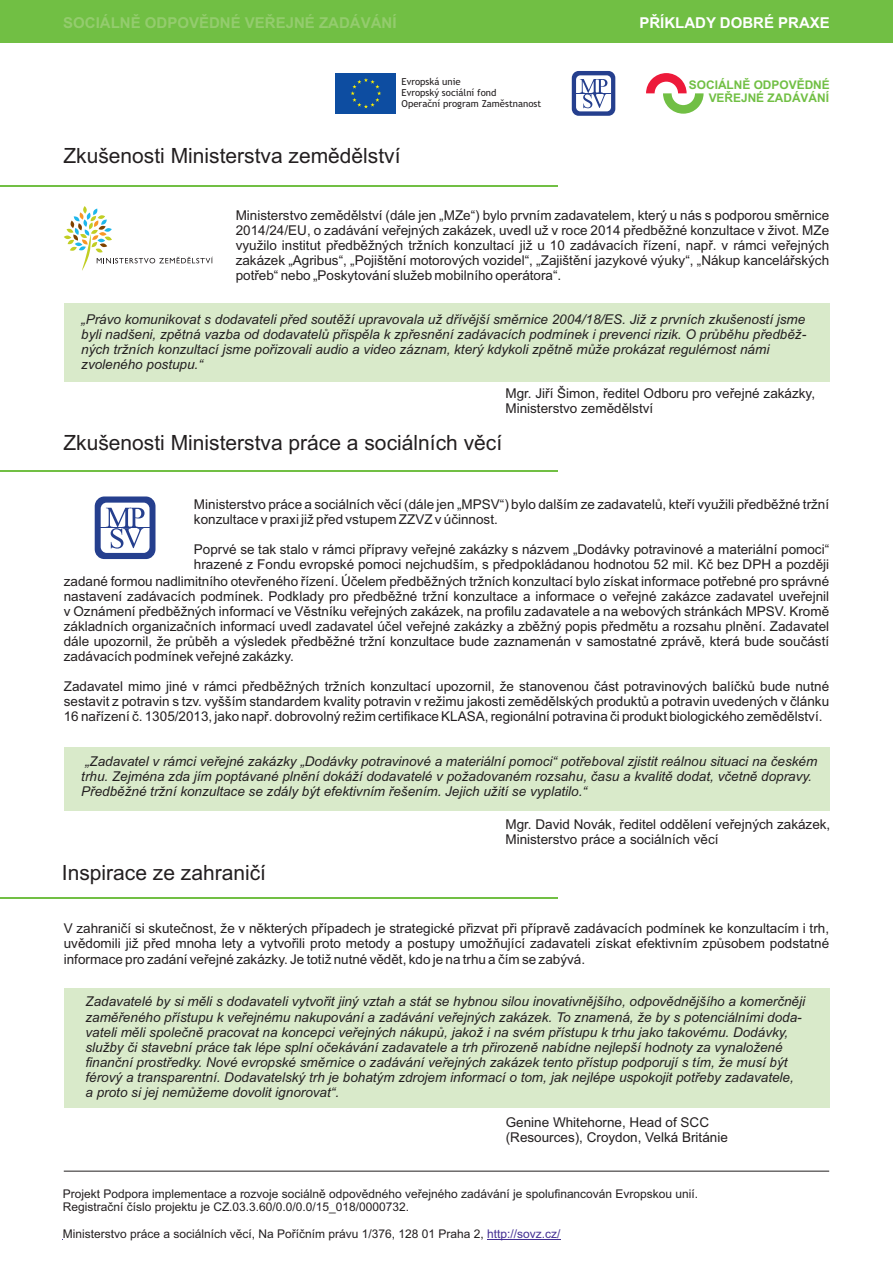
<style>
.page{position:relative;width:893px;height:1263px;background:#fff}
.page>*{position:absolute;margin:0;border:0;box-sizing:border-box;transform-origin:0 0}
.t1{font:21px "Arial";color:#231f20}
.t2{font:700 15px "Arial";color:#94cc6e}
.t3{font:700 15px "Arial";color:#fff}
.t4{font:13.5px/15.1px "Arial";color:#231f20}
.t5{font:italic 13.5px/15.1px "Arial";color:#231f20}
.t6{font:12px/13.4px "Arial";color:#231f20}
.t7{font:700 11.85px/12.8px "Arial";color:#71bf44;text-align:right}
.t8{font:9.6px/11.1px "Trebuchet MS";color:#231f20}
.s1{color:#432f92}
</style>
<div class="page">
<div style="left:0;top:0;width:893px;height:43px;background:#71bf44"></div>
<svg style="left:64px;top:206px;width:149px;height:65px"></svg>
<svg style="left:95px;top:496px;width:60px;height:63px"></svg>
<hr style="left:0;top:185px;width:557px;height:2px;background:#71bf44">
<hr style="left:0;top:897px;width:557px;height:2px;background:#71bf44">
<div style="left:64px;top:303px;width:765px;height:78px;background:#d9eaca"></div>
<div style="left:64px;top:747px;width:765px;height:64px;background:#d9eaca"></div>
<svg style="left:572px;top:71px;width:43px;height:45px"></svg>
<div style="left:334px;top:72px;width:63px;height:43px;background:#0d4da1"></div>
<svg style="left:351px;top:78px;width:30px;height:30px"></svg>
<svg style="left:646px;top:73px;width:58px;height:41px"></svg>
<hr style="left:487px;top:1239px;width:73px;height:1px;background:#432f92">
<hr style="left:64px;top:1171px;width:765px;height:1px;background:#231f20">
<hr style="left:0;top:470px;width:557px;height:2px;background:#71bf44">
<div style="left:64px;top:988px;width:765px;height:120px;background:#d9eaca"></div>
<p class="t2" style="left:63px;top:17px;width:335px">SOCIÁLNĚ ODPOVĚDNÉ VEŘEJNÉ ZADÁVÁNÍ</p>
<p class="t3" style="left:639px;top:17px;width:192px">PŘÍKLADY DOBRÉ PRAXE</p>
<p class="t8" style="left:402px;top:77px;width:141px">Evropská unie<br>Evropský sociální fond<br>Operační program Zaměstnanost</p>
<p class="t7" style="left:689px;top:80px;width:142px">SOCIÁLNĚ ODPOVĚDNÉ<br>VEŘEJNÉ ZADÁVÁNÍ</p>
<h1 class="t1" style="left:63px;top:147px;width:339px">Zkušenosti Ministerstva zemědělství</h1>
<p class="t4" style="left:236px;top:209px;width:595px;text-align:justify">Ministerstvo zemědělství (dále jen „MZe“) bylo prvním zadavatelem, který u nás s podporou směrnice 2014/24/EU, o zadávání veřejných zakázek, uvedl už v roce 2014 předběžné konzultace v život. MZe využilo institut předběžných tržních konzultací již u 10 zadávacích řízení, např. v rámci veřejných zakázek „Agribus“, „Pojištění motorových vozidel“, „Zajištění jazykové výuky“, „Nákup kancelářských potřeb“ nebo „Poskytování služeb mobilního operátora“.</p>
<p class="t5" style="left:81px;top:312px;width:726px">„Právo komunikovat s dodavateli před soutěží upravovala už dřívější směrnice 2004/18/ES. Již z prvních zkušeností jsme byli nadšeni, zpětná vazba od dodavatelů přispěla k zpřesnění zadávacích podmínek i prevenci rizik. O průběhu předběž&shy;ných tržních konzultací jsme pořizovali audio a video záznam, který kdykoli zpětně může prokázat regulérnost námi zvoleného postupu.“</p>
<p class="t4" style="left:505px;top:387px;width:311px">Mgr. Jiří Šimon, ředitel Odboru pro veřejné zakázky,<br>Ministerstvo zemědělství</p>
<h1 class="t1" style="left:63px;top:435px;width:440px">Zkušenosti Ministerstva práce a sociálních věcí</h1>
<p class="t4" style="left:194px;top:497px;width:637px">Ministerstvo práce a sociálních věcí (dále jen „MPSV“) bylo dalším ze zadavatelů, kteří využili předběžné tržní konzultace v praxi již před vstupem ZZVZ v účinnost.</p>
<p class="t4" style="left:194px;top:543px;width:637px">Poprvé se tak stalo v rámci přípravy veřejné zakázky s názvem „Dodávky potravinové a materiální pomoci“ hrazené z Fondu evropské pomoci nejchudším, s předpokládanou hodnotou 52 mil. Kč bez DPH a později</p>
<p class="t4" style="left:64px;top:574px;width:767px;text-align:justify">zadané formou nadlimitního otevřeného řízení. Účelem předběžných tržních konzultací bylo získat informace potřebné pro správné nastavení zadávacích podmínek. Podklady pro předběžné tržní konzultace a informace o veřejné zakázce zadavatel uveřejnil v Oznámení předběžných informací ve Věstníku veřejných zakázek, na profilu zadavatele a na webových stránkách MPSV. Kromě základních organizačních informací uvedl zadavatel účel veřejné zakázky a zběžný popis předmětu a rozsahu plnění. Zadavatel dále upozornil, že průběh a výsledek předběžné tržní konzultace bude zaznamenán v samostatné zprávě, která bude součástí zadávacích podmínek veřejné zakázky.</p>
<p class="t4" style="left:64px;top:680px;width:767px;text-align:justify">Zadavatel mimo jiné v rámci předběžných tržních konzultací upozornil, že stanovenou část potravinových balíčků bude nutné sestavit z potravin s tzv. vyšším standardem kvality potravin v režimu jakosti zemědělských produktů a potravin uvedených v článku 16 nařízení č. 1305/2013, jako např. dobrovolný režim certifikace KLASA, regionální potravina či produkt biologického zemědělství.</p>
<p class="t5" style="left:81px;top:755px;width:737px">„Zadavatel v rámci veřejné zakázky „Dodávky potravinové a materiální pomoci“ potřeboval zjistit reálnou situaci na českém trhu. Zejména zda jím poptávané plnění dokáží dodavatelé v požadovaném rozsahu, času a kvalitě dodat, včetně dopravy.<br>Předběžné tržní konzultace se zdály být efektivním řešením. Jejich užití se vyplatilo.“</p>
<p class="t4" style="left:505px;top:817px;width:326px">Mgr. David Novák, ředitel oddělení veřejných zakázek,<br>Ministerstvo práce a sociálních věcí</p>
<h1 class="t1" style="left:62px;top:864px;width:206px">Inspirace ze zahraničí</h1>
<p class="t4" style="left:64px;top:922px;width:767px;text-align:justify">V zahraničí si skutečnost, že v některých případech je strategické přizvat při přípravě zadávacích podmínek ke konzultacím i trh, uvědomili již před mnoha lety a vytvořili proto metody a postupy umožňující zadavateli získat efektivním způsobem podstatné informace pro zadání veřejné zakázky. Je totiž nutné vědět, kdo je na trhu a čím se zabývá.</p>
<p class="t5" style="left:85px;top:995px;width:721px">Zadavatelé by si měli s dodavateli vytvořit jiný vztah a stát se hybnou silou inovativnějšího, odpovědnějšího a komerčněji zaměřeného přístupu k veřejnému nakupování a zadávání veřejných zakázek. To znamená, že by s potenciálními doda&shy;vateli měli společně pracovat na koncepci veřejných nákupů, jakož i na svém přístupu k trhu jako takovému. Dodávky, služby či stavební práce tak lépe splní očekávání zadavatele a trh přirozeně nabídne nejlepší hodnoty za vynaložené finanční prostředky. Nové evropské směrnice o zadávání veřejných zakázek tento přístup podporují s tím, že musí být férový a transparentní. Dodavatelský trh je bohatým zdrojem informací o tom, jak nejlépe uspokojit potřeby zadavatele,<br>a proto si jej nemůžeme dovolit ignorovat“.</p>
<p class="t4" style="left:506px;top:1116px;width:224px">Genine Whitehorne, Head of SCC (Resources), Croydon, Velká Británie</p>
<p class="t6" style="left:63px;top:1188px;width:637px">Projekt Podpora implementace a rozvoje sociálně odpovědného veřejného zadávání je spolufinancován Evropskou unií.<br>Registrační číslo projektu je CZ.03.3.60/0.0/0.0/15_018/0000732.</p>
<p class="t6" style="left:63px;top:1228px;width:499px">Ministerstvo práce a sociálních věcí, Na Poříčním právu 1/376, 128 01 Praha 2, <span class="s1">http://sovz.cz/</span></p>
</div>
